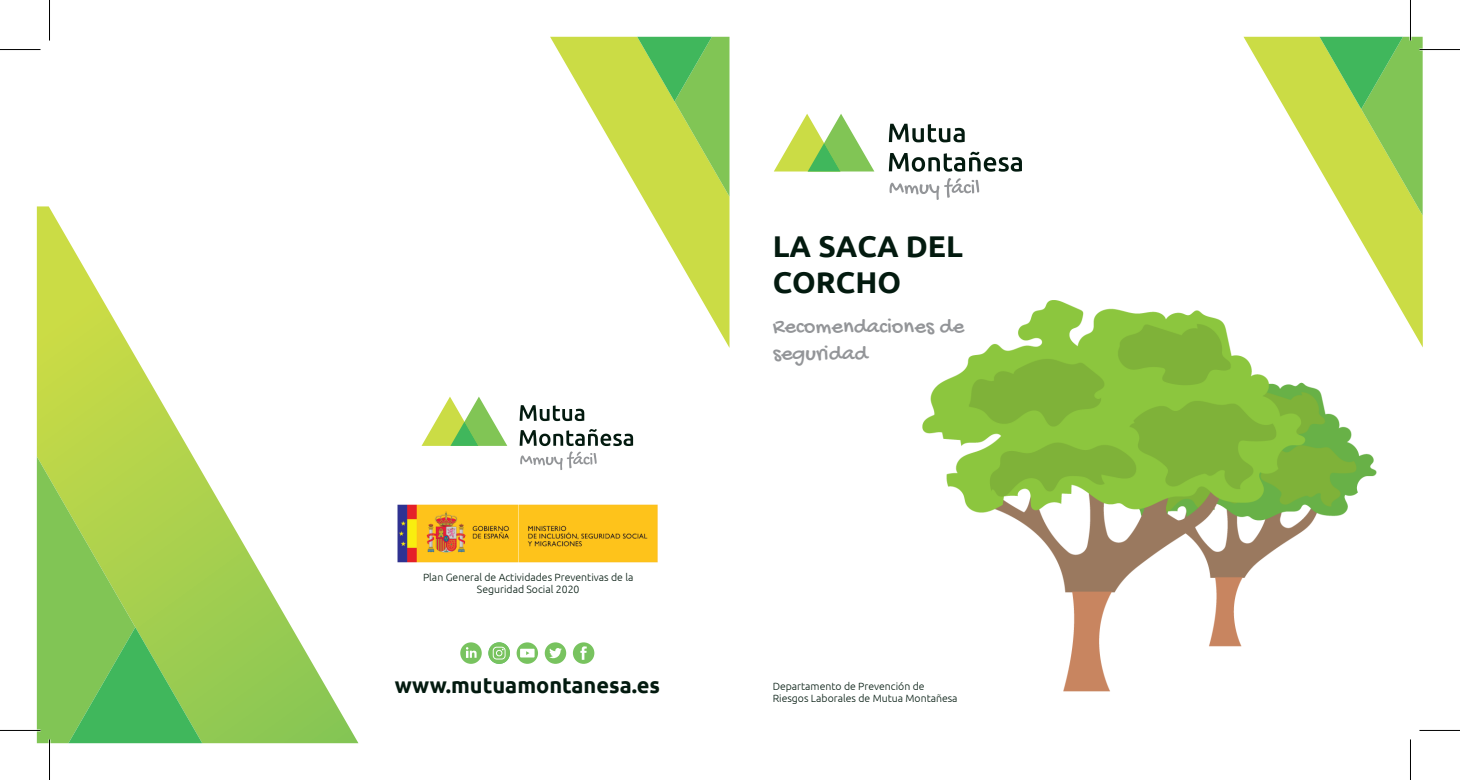
<style>
.page{position:relative;width:1460px;height:780px;background:#fff}
.page>*{position:absolute;margin:0;border:0;box-sizing:border-box;transform-origin:0 0}
.t1{font:700 30px/36px "Ubuntu";color:#031a0f}
.t2{font:22.5px/27px "Gochi Hand";color:#939598}
.t3{font:700 21.75px "Ubuntu";color:#031a0f}
.t4{font:300 10.5px/12px "Ubuntu";color:#031a0f}
</style>
<div class="page">
<img style="left:922px;top:300px;width:455px;height:392px">
<svg style="left:889px;top:124px;width:75px;height:18px"></svg>
<svg style="left:889px;top:151px;width:133px;height:21px"></svg>
<svg style="left:774px;top:114px;width:100px;height:57px"></svg>
<svg style="left:889px;top:178px;width:90px;height:22px"></svg>
<svg style="left:519px;top:405px;width:65px;height:16px"></svg>
<svg style="left:421px;top:396px;width:86px;height:50px"></svg>
<svg style="left:519px;top:429px;width:114px;height:41px"></svg>
<svg style="left:37px;top:206px;width:321px;height:537px"></svg>
<svg style="left:37px;top:456px;width:165px;height:287px;background:#8ac852"></svg>
<div style="left:545px;top:642px;width:21px;height:21px;background:#78c35f;border-radius:50%"></div>
<svg style="left:549px;top:648px;width:13px;height:10px"></svg>
<div style="left:460px;top:642px;width:22px;height:21px;background:#78c35f;border-radius:50%"></div>
<svg style="left:466px;top:647px;width:10px;height:10px"></svg>
<svg style="left:516px;top:642px;width:22px;height:21px"></svg>
<div style="left:520px;top:648px;width:14px;height:9px;background:#fff"></div>
<svg style="left:488px;top:642px;width:22px;height:21px"></svg>
<svg style="left:493px;top:646px;width:12px;height:13px"></svg>
<div style="left:573px;top:642px;width:21px;height:21px;background:#78c35f;border-radius:50%"></div>
<svg style="left:580px;top:646px;width:7px;height:13px"></svg>
<svg style="left:1243px;top:37px;width:179px;height:310px"></svg>
<svg style="left:1319px;top:37px;width:103px;height:178px;background:#9dcf55"></svg>
<svg style="left:550px;top:37px;width:179px;height:310px"></svg>
<svg style="left:637px;top:37px;width:92px;height:160px;background:#9cce4e"></svg>
<img style="left:397px;top:504px;width:261px;height:59px">
<hr style="left:0;top:729px;width:40px;height:2px;background:#fff">
<hr style="left:1409px;top:0;width:2px;height:40px;background:#fff">
<hr style="left:0;top:49px;width:40px;height:1px;background:#000">
<hr style="left:1419px;top:49px;width:41px;height:1px;background:#000">
<hr style="left:0;top:730px;width:40px;height:1px;background:#000">
<hr style="left:1419px;top:730px;width:41px;height:1px;background:#000">
<hr style="left:49px;top:0;width:1px;height:40px;background:#000">
<hr style="left:49px;top:739px;width:1px;height:40px;background:#000">
<hr style="left:1410px;top:0;width:1px;height:40px;background:#000">
<hr style="left:1410px;top:739px;width:1px;height:40px;background:#000">
<p class="t4" style="left:423px;top:570px;width:212px;text-align:center">Plan General de Actividades Preventivas de la<br>Seguridad Social 2020</p>
<h1 class="t1" style="left:773px;top:227px;width:192px">LA SACA DEL<br>CORCHO</h1>
<h2 class="t2" style="left:773px;top:314px;width:193px">Recomendaciones de seguridad</h2>
<h3 class="t3" style="left:395px;top:672px;width:267px">www.mutuamontanesa.es</h3>
<p class="t4" style="left:773px;top:680px;width:186px">Departamento de Prevención de<br>Riesgos Laborales de Mutua Montañesa</p>
</div>
